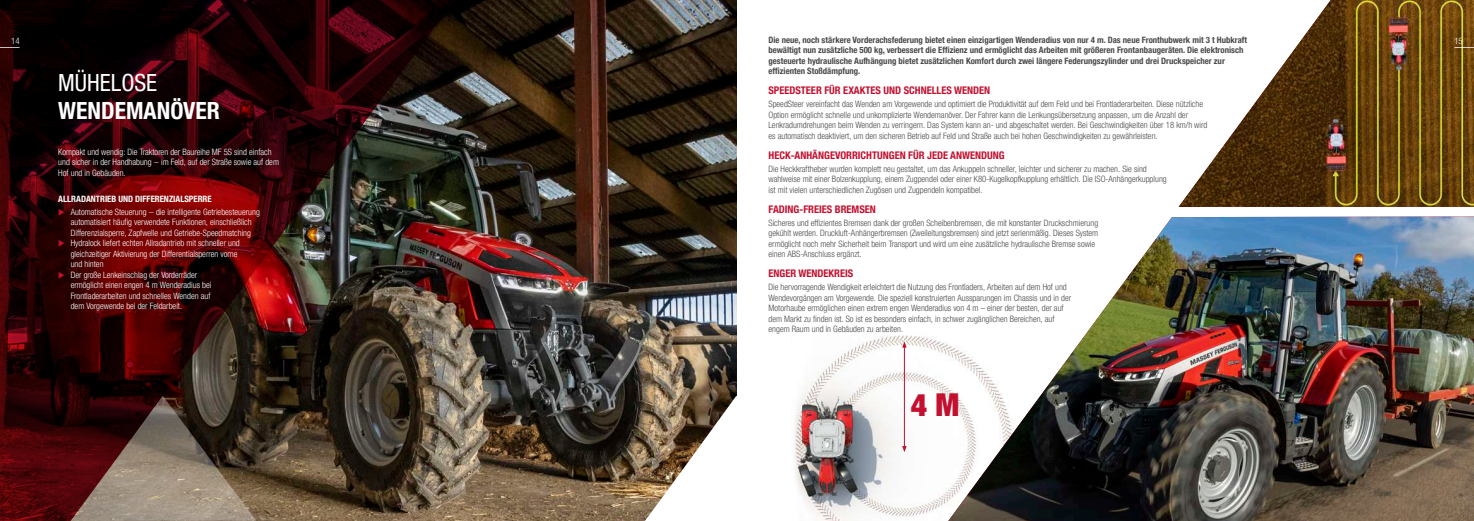
<style>
.page{position:relative;width:1474px;height:521px;background:#fff}
.page>*{position:absolute;margin:0;border:0;box-sizing:border-box;transform-origin:0 0}
.t1{font:900 condensed 31.5px "Helvetica Neue LTW1 G";color:#c3102f}
.t2{font:700 condensed 23.62px "Helvetica Neue LTW1 G";color:#fff}
.t3{font:condensed 23.62px "Helvetica Neue LTW1 G";color:#fff}
.t4{font:700 condensed 10.5px "Helvetica Neue LTW1 G";color:#c3102f}
.t5{font:300 condensed 8.75px/10.5px "Helvetica Neue LTW1 G";color:#494949}
.t6{font:300 condensed 8.75px/10.5px "Helvetica Neue LTW1 G";color:#fff}
.t7{font:700 condensed 8.75px/10.5px "Helvetica Neue LTW1 G";color:#494949}
.t8{font:700 condensed 8.75px "Helvetica Neue LTW1 G";color:#fff}
</style>
<div class="page">
<img style="left:478px;top:0;width:259px;height:521px">
<svg style="left:639px;top:396px;width:98px;height:125px"></svg>
<img style="left:794px;top:335px;width:154px;height:186px">
<img style="left:948px;top:216px;width:525px;height:305px">
<img style="left:0;top:0;width:478px;height:521px">
<svg style="left:71px;top:396px;width:185px;height:125px"></svg>
<hr style="left:904px;top:346px;width:1px;height:101px;background:#c3102f">
<svg style="left:902px;top:446px;width:4px;height:6px"></svg>
<svg style="left:902px;top:341px;width:4px;height:7px"></svg>
<img style="left:1178px;top:0;width:295px;height:207px">
<svg style="left:0;top:48px;width:20px;height:1px"></svg>
<svg style="left:1454px;top:48px;width:19px;height:1px"></svg>
<svg style="left:59px;top:208px;width:6px;height:7px"></svg>
<svg style="left:59px;top:240px;width:6px;height:7px"></svg>
<svg style="left:59px;top:271px;width:6px;height:7px"></svg>
<p class="t7" style="left:768px;top:34px;width:480px">Die neue, noch stärkere Vorderachsfederung bietet einen einzigartigen Wenderadius von nur 4 m. Das neue Fronthubwerk mit 3 t Hubkraft bewältigt nun zusätzliche 500 kg, verbessert die Effizienz und ermöglicht das Arbeiten mit größeren Frontanbaugeräten. Die elektronisch gesteuerte hydraulische Aufhängung bietet zusätzlichen Komfort durch zwei längere Federungszylinder und drei Druckspeicher zur effizienten Stoßdämpfung.</p>
<p class="t4" style="left:768px;top:84px;width:223px">SPEEDSTEER FÜR EXAKTES UND SCHNELLES WENDEN</p>
<p class="t5" style="left:768px;top:99px;width:440px">SpeedSteer vereinfacht das Wenden am Vorgewende und optimiert die Produktivität auf dem Feld und bei Frontladerarbeiten. Diese nützliche Option ermöglicht schnelle und unkomplizierte Wendemanöver. Der Fahrer kann die Lenkungsübersetzung anpassen, um die Anzahl der Lenkradumdrehungen beim Wenden zu verringern. Das System kann an- und abgeschaltet werden. Bei Geschwindigkeiten über 18 km/h wird es automatisch deaktiviert, um den sicheren Betrieb auf Feld und Straße auch bei hohen Geschwindigkeiten zu gewährleisten.</p>
<p class="t4" style="left:768px;top:149px;width:238px">HECK-ANHÄNGEVORRICHTUNGEN FÜR JEDE ANWENDUNG</p>
<p class="t5" style="left:768px;top:164px;width:400px">Die Heckkraftheber wurden komplett neu gestaltet, um das Ankuppeln schneller, leichter und sicherer zu machen. Sie sind wahlweise mit einer Bolzenkupplung, einem Zugpendel oder einer K80-Kugelkopfkupplung erhältlich. Die ISO-Anhängerkupplung ist mit vielen unterschiedlichen Zugösen und Zugpendeln kompatibel.</p>
<p class="t4" style="left:768px;top:203px;width:109px">FADING-FREIES BREMSEN</p>
<p class="t5" style="left:768px;top:218px;width:331px">Sicheres und effizientes Bremsen dank der großen Scheibenbremsen, die mit konstanter Druckschmierung gekühlt werden. Druckluft-Anhängerbremsen (Zweileitungsbremsen) sind jetzt serienmäßig. Dieses System ermöglicht noch mehr Sicherheit beim Transport und wird um eine zusätzliche hydraulische Bremse sowie einen ABS-Anschluss ergänzt.</p>
<p class="t4" style="left:768px;top:267px;width:86px">ENGER WENDEKREIS</p>
<p class="t5" style="left:768px;top:282px;width:304px">Die hervorragende Wendigkeit erleichtert die Nutzung des Frontladers, Arbeiten auf dem Hof und Wendevorgängen am Vorgewende. Die speziell konstruierten Aussparungen im Chassis und in der Motorhaube ermöglichen einen extrem engen Wenderadius von 4 m – einer der besten, der auf dem Markt zu finden ist. So ist es besonders einfach, in schwer zugänglichen Bereichen, auf engem Raum und in Gebäuden zu arbeiten.</p>
<p class="t6" style="left:11px;top:36px;width:10px">14</p>
<p class="t6" style="left:1454px;top:35px;width:10px">15</p>
<h2 class="t3" style="left:58px;top:69px;width:100px">MÜHELOSE</h2>
<h2 class="t2" style="left:58px;top:97px;width:163px">WENDEMANÖVER</h2>
<p class="t6" style="left:58px;top:147px;width:222px">Kompakt und wendig: Die Traktoren der Baureihe MF 5S sind einfach und sicher in der Handhabung − im Feld, auf der Straße sowie auf dem<br>Hof und in Gebäuden.</p>
<p class="t8" style="left:58px;top:193px;width:155px">ALLRADANTRIEB UND DIFFERENZIALSPERRE</p>
<p class="t6" style="left:71px;top:206px;width:191px">Automatische Steuerung − die intelligente Getriebesteuerung automatisiert häufig verwendete Funktionen, einschließlich Differenzialsperre, Zapfwelle und Getriebe-Speedmatching Hydralock liefert echten Allradantrieb mit schneller und gleichzeitiger Aktivierung der Differentialsperren vorne<br>und hinten<br>Der große Lenkeinschlag der Vorderräder<br>ermöglicht einen engen 4 m Wenderadius bei Frontladerarbeiten und schnelles Wenden auf<br>dem Vorgewende bei der Feldarbeit.</p>
<h1 class="t1" style="left:910px;top:386px;width:50px">4 M</h1>
</div>
